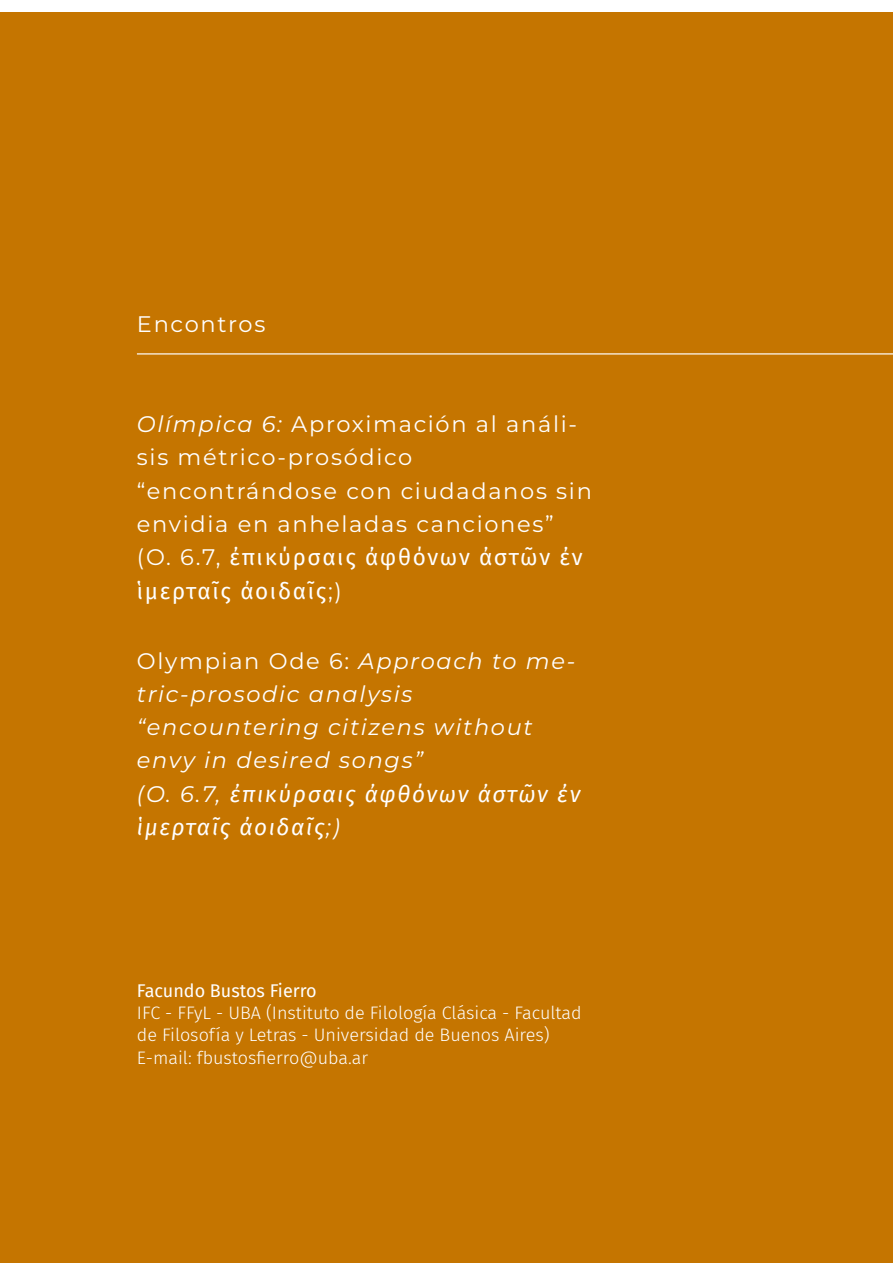
<style>
.page{position:relative;width:893px;height:1263px;background:#c57500}
.page>*{position:absolute;margin:0;border:0;box-sizing:border-box;transform-origin:0 0}
.t1{font:100 22.5px/33.3px "Montserrat";letter-spacing:.075em;color:#fff}
.t2{font:italic 100 22.5px/33.3px "Montserrat";letter-spacing:.075em;color:#fff}
.t3{font:22.5px/33.3px "Fira Sans";letter-spacing:.075em;color:#fff}
.t4{font:italic 22.5px/33.3px "Fira Sans";letter-spacing:.075em;color:#fff}
.t5{font:300 18px/22.2px "Fira Sans";color:#fff}
.t6{font:18px "Fira Sans";color:#fff}
.s1{font-style:italic}
.s2{font-family:"Montserrat";font-weight:100}
.s3{font-style:normal}
</style>
<div class="page">
<div style="left:0;top:0;width:893px;height:11px;background:#fff"></div>
<hr style="left:137px;top:353px;width:756px;height:1px;background:#fff">
<p class="t1" style="left:137px;top:307px;width:130px">Encontros</p>
<p class="t1" style="left:137px;top:407px;width:456px"><span class="s1">Olímpica 6:</span> Aproximación al análi&shy;sis métrico-prosódico “encontrándose con ciudadanos sin envidia en anheladas canciones”</p>
<p class="t3" style="left:137px;top:540px;width:447px"><span class="s2">(O. 6.7,</span> ἐπικύρσαις ἀφθόνων ἀστῶν ἐν ἱμερταῖς ἀοιδαῖς<span class="s2">;)</span></p>
<p class="t2" style="left:137px;top:643px;width:440px"><span class="s3">Olympian Ode 6:</span> Approach to me&shy;tric-prosodic analysis “encountering citizens without envy in desired songs”</p>
<p class="t4" style="left:137px;top:777px;width:445px"><span class="s2">(O. 6.7,</span> ἐπικύρσαις ἀφθόνων ἀστῶν ἐν ἱμερταῖς ἀοιδαῖς<span class="s2">;)</span></p>
<p class="t6" style="left:137px;top:977px;width:181px">Facundo Bustos Fierro</p>
<p class="t5" style="left:137px;top:1002px;width:446px">IFC - FFyL - UBA (Instituto de Filología Clásica - Facultad de Filosofía y Letras - Universidad de Buenos Aires)<br>E-mail: fbustosfierro@uba.ar</p>
</div>
